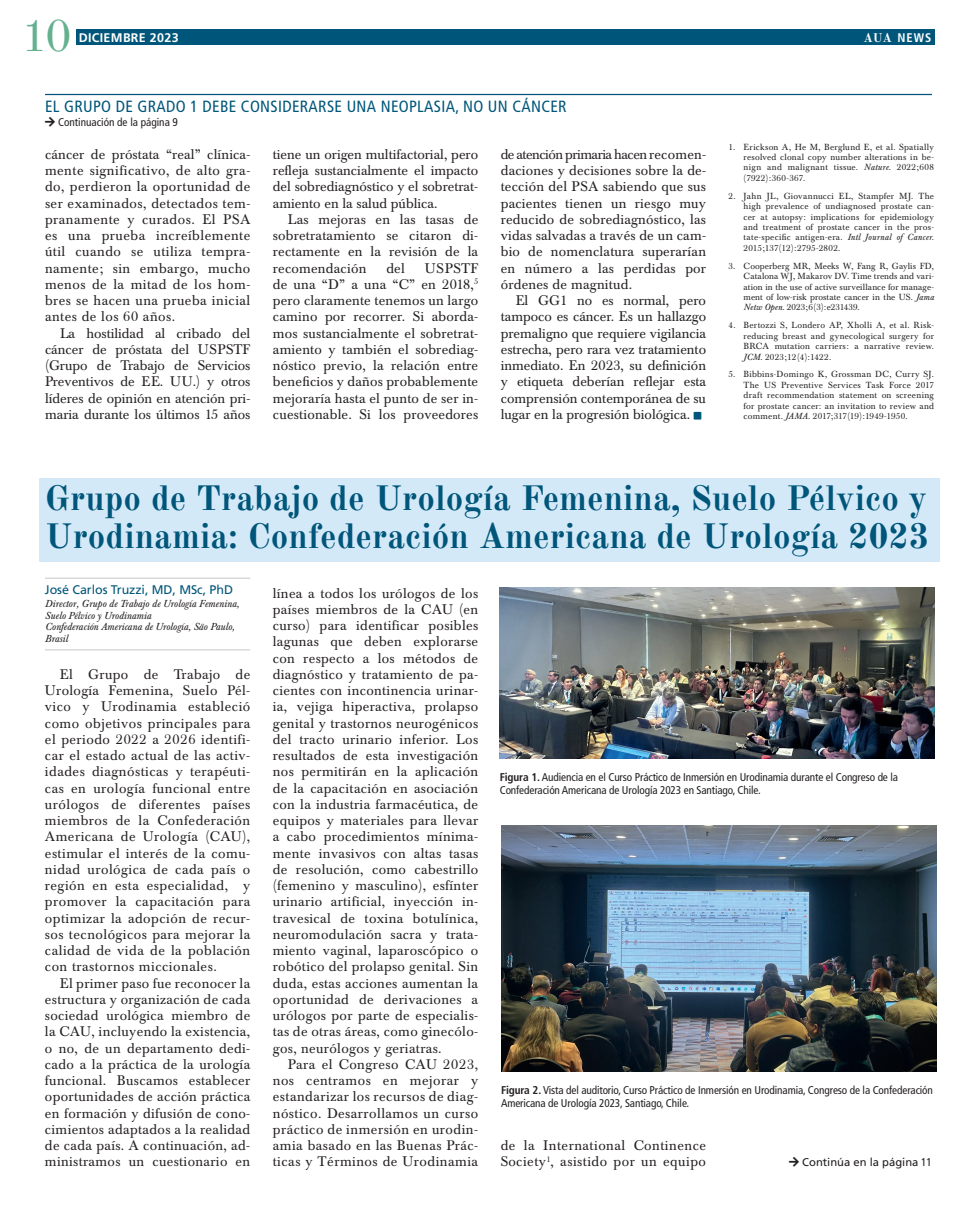
<style>
.page{position:relative;width:979px;height:1215px;background:#fff}
.page>*{position:absolute;margin:0;border:0;box-sizing:border-box;transform-origin:0 0}
.t1{font:45px "Old Standard TT";color:#65b18f}
.t2{font:700 35px/37.5px "Old Standard TT";color:#00567a}
.t3{font:condensed 16.25px "Frutiger LT Pro";letter-spacing:.02em;color:#00567a}
.t4{font:13.75px/16.2px "Baskerville BE";letter-spacing:.015em;color:#231f20;text-align:justify}
.t5{font:13.75px/16.1px "Baskerville BE";letter-spacing:.035em;color:#231f20}
.t6{font:12.5px "Frutiger LT Pro";letter-spacing:-.005em;color:#00567a}
.t7{font:700 12.5px "Frutiger LT Pro";letter-spacing:.025em;color:#fff}
.t8{font:700 condensed 12.5px "Frutiger LT Pro";color:#fff}
.t9{font:condensed 11.25px/13.5px "Frutiger LT Pro";letter-spacing:-.01em;color:#231f20}
.t10{font:11.25px "Frutiger LT Pro";color:#231f20}
.t11{font:italic 10px/12.5px "Baskerville BE";letter-spacing:-.005em;color:#231f20}
.t12{font:8.75px/10.4px "Baskerville BE";letter-spacing:.025em;color:#231f20;text-align:justify}
.s1{font-family:"Old Standard TT";font-stretch:normal}
.s2{font-style:italic}
.s3{font-family:"Frutiger LT Std";font-weight:700}
.s4{font-stretch:condensed}
</style>
<div class="page">
<div style="left:76px;top:29px;width:858px;height:16px;background:#00567a"></div>
<hr style="left:45px;top:94px;width:887px;height:1px;background:#00567a">
<div style="left:39px;top:478px;width:900px;height:84px;background:#d4e9f8"></div>
<hr style="left:45px;top:578px;width:205px;height:1px;background:#d1d2d4">
<hr style="left:45px;top:649px;width:205px;height:1px;background:#d1d2d4">
<img style="left:500px;top:588px;width:435px;height:170px">
<img style="left:501px;top:826px;width:435px;height:245px">
<h1 class="t1" style="left:22px;top:2px;width:51px">10</h1>
<p class="t7" style="left:79px;top:30px;width:101px">DICIEMBRE 2023</p>
<p class="t8" style="left:863px;top:30px;width:70px"><span class="s1">AUA</span> NEWS</p>
<p class="t3" style="left:45px;top:97px;width:523px">EL GRUPO DE GRADO 1 DEBE CONSIDERARSE UNA NEOPLASIA, NO UN CÁNCER</p>
<p class="t9" style="left:45px;top:115px;width:134px">□▼ Continuación de la página 9</p>
<p class="t4" style="left:45px;top:146px;width:207px">cáncer de próstata “real” clínica&shy;mente significativo, de alto gra&shy;do, perdieron la oportunidad de ser examinados, detectados tem&shy;pranamente y curados. El PSA es una prueba increíblemente útil cuando se utiliza tempra&shy;namente; sin embargo, mucho menos de la mitad de los hom&shy;bres se hacen una prueba inicial antes de los 60 años.</p>
<p class="t4" style="left:45px;top:325px;width:207px;text-indent:15px">La hostilidad al cribado del cáncer de próstata del USPSTF (Grupo de Trabajo de Servicios Preventivos de EE. UU.) y otros líderes de opinión en atención pri&shy;maria durante los últimos 15 años</p>
<p class="t4" style="left:273px;top:146px;width:207px">tiene un origen multifactorial, pero refleja sustancialmente el impacto del sobrediagnóstico y el sobretrat&shy;amiento en la salud pública.</p>
<p class="t4" style="left:273px;top:211px;width:207px;text-indent:15px">Las mejoras en las tasas de sobretratamiento se citaron di&shy;rectamente en la revisión de la recomendación</p>
<p class="t4" style="left:386px;top:260px;width:20px">del</p>
<p class="t4" style="left:273px;top:260px;width:207px;text-indent:152px">USPSTF de una “D” a una “C” en 2018,<sup>5 </sup>pero claramente tenemos un largo camino por recorrer. Si aborda&shy;mos sustancialmente el sobretrat&shy;amiento y también el sobrediag&shy;nóstico previo, la relación entre beneficios y daños probablemente mejoraría hasta el punto de ser in&shy;cuestionable. Si los proveedores</p>
<p class="t4" style="left:501px;top:146px;width:207px">de atención primaria hacen recomen&shy;daciones y decisiones sobre la de&shy;tección del PSA sabiendo que sus pacientes tienen un riesgo muy reducido de sobrediagnóstico, las vidas salvadas a través de un cam&shy;bio de nomenclatura superarían en número a las perdidas por órdenes de magnitud.</p>
<p class="t4" style="left:501px;top:293px;width:207px;text-indent:15px">El GG1 no es normal, pero tampoco es cáncer. Es un hallazgo premaligno que requiere vigilancia estrecha, pero rara vez tratamiento inmediato. En 2023, su definición y etiqueta deberían reflejar esta comprensión contemporánea de su lugar en la progresión biológica.</p>
<p class="t12" style="left:743px;top:142px;width:192px;text-indent:-15px">1. Erickson A, He M, Berglund E, et al. Spatially resolved clonal copy number alterations in be&shy;nign and malignant tissue. <span class="s2">Nature</span>. 2022;608 (7922):360-367.</p>
<p class="t12" style="left:743px;top:191px;width:192px;text-indent:-15px">2. Jahn JL, Giovannucci EL, Stampfer MJ. The high prevalence of undiagnosed prostate can&shy;cer at autopsy: implications for epidemiology and treatment of prostate cancer in the pros&shy;tate-specific antigen-era. <span class="s2">Intl Journal of Cancer</span>.<br>2015;137(12):2795-2802.</p>
<p class="t12" style="left:743px;top:261px;width:192px;text-indent:-15px">3. Cooperberg MR, Meeks W, Fang R, Gaylis FD, Catalona WJ, Makarov DV. Time trends and vari&shy;ation in the use of active surveillance for manage&shy;ment of low-risk prostate cancer in the US. <span class="s2">Jama Netw Open</span>. 2023;6(3):e231439.</p>
<p class="t12" style="left:743px;top:320px;width:192px;text-indent:-15px">4. Bertozzi S, Londero AP, Xholli A, et al. Risk&shy;reducing breast and gynecological surgery for BRCA mutation carriers: a narrative review.<br><span class="s2">JCM</span>. 2023;12(4):1422.</p>
<p class="t12" style="left:743px;top:369px;width:192px;text-indent:-15px">5. Bibbins-Domingo K, Grossman DC, Curry SJ.<br>The US Preventive Services Task Force 2017 draft recommendation statement on screening for prostate cancer: an invitation to review and comment. <span class="s2">JAMA</span>. 2017;317(19):1949-1950.</p>
<h2 class="t2" style="left:45px;top:477px;width:886px">Grupo de Trabajo de Urología Femenina, Suelo Pélvico y<br>Urodinamia: Confederación Americana de Urología 2023</h2>
<p class="t6" style="left:45px;top:582px;width:190px">José Carlos Truzzi, MD, MSc, PhD</p>
<p class="t11" style="left:45px;top:597px;width:196px">Director, Grupo de Trabajo de Urología Femenina,<br>Suelo Pélvico y Urodinamia</p>
<p class="t11" style="left:45px;top:622px;width:191px;line-height:11.2px">Confederación Americana de Urología, Säo Paulo,<br>Brasil</p>
<p class="t4" style="left:45px;top:666px;width:207px;text-indent:15px">El Grupo de Trabajo de Urología Femenina, Suelo Pél&shy;vico y Urodinamia estableció como objetivos principales para el periodo 2022 a 2026 identifi&shy;car el estado actual de las activ&shy;idades diagnósticas y terapéuti&shy;cas en urología funcional entre urólogos de diferentes países miembros de la Confederación Americana de Urología (CAU), estimular el interés de la comu&shy;nidad urológica de cada país o región en esta especialidad, y promover la capacitación para optimizar la adopción de recur&shy;sos tecnológicos para mejorar la calidad de vida de la población con trastornos miccionales.</p>
<p class="t4" style="left:45px;top:975px;width:207px;text-indent:15px">El primer paso fue reconocer la estructura y organización de cada sociedad urológica miembro de la CAU, incluyendo la existencia, o no, de un departamento dedi&shy;cado a la práctica de la urología funcional. Buscamos establecer oportunidades de acción práctica en formación y difusión de cono&shy;cimientos adaptados a la realidad de cada país. A continuación, ad&shy;ministramos un cuestionario en</p>
<p class="t4" style="left:273px;top:585px;width:207px">línea a todos los urólogos de los países miembros de la CAU (en curso) para identificar posibles lagunas que deben explorarse con respecto a los métodos de diagnóstico y tratamiento de pa&shy;cientes con incontinencia urinar&shy;ia, vejiga hiperactiva, prolapso genital y trastornos neurogénicos del tracto urinario inferior. Los resultados de esta investigación nos permitirán en la aplicación de la capacitación en asociación con la industria farmacéutica, de equipos y materiales para llevar a cabo procedimientos mínima&shy;mente invasivos con altas tasas de resolución, como cabestrillo (femenino y masculino), esfínter urinario artificial, inyección in&shy;travesical de toxina botulínica, neuromodulación sacra y trata&shy;miento vaginal, laparoscópico o robótico del prolapso genital. Sin duda, estas acciones aumentan la oportunidad de derivaciones a urólogos por parte de especialis&shy;tas de otras áreas, como ginecólo&shy;gos, neurólogos y geriatras.</p>
<p class="t4" style="left:273px;top:1056px;width:207px;text-indent:15px">Para el Congreso CAU 2023, nos centramos en mejorar y estandarizar los recursos de diag&shy;nóstico. Desarrollamos un curso práctico de inmersión en urodin&shy;amia basado en las Buenas Prác&shy;ticas y Términos de Urodinamia</p>
<p class="t9" style="left:500px;top:770px;width:400px"><span class="s3">Figura 1.</span> Audiencia en el Curso Práctico de Inmersión en Urodinamia durante el Congreso de la<br>Confederación Americana de Urología 2023 en Santiago, Chile.</p>
<p class="t9" style="left:501px;top:1083px;width:433px"><span class="s3">Figura 2.</span> Vista del auditorio, Curso Práctico de Inmersión en Urodinamia, Congreso de la Confederación<br>Americana de Urología 2023, Santiago, Chile.</p>
<p class="t5" style="left:501px;top:1138px;width:207px">de la International Continence<br>Society<sup>1</sup>, asistido por un equipo</p>
<p class="t10" style="left:789px;top:1156px;width:144px">□▼ Continúa en la página <span class="s4">11</span></p>
</div>
